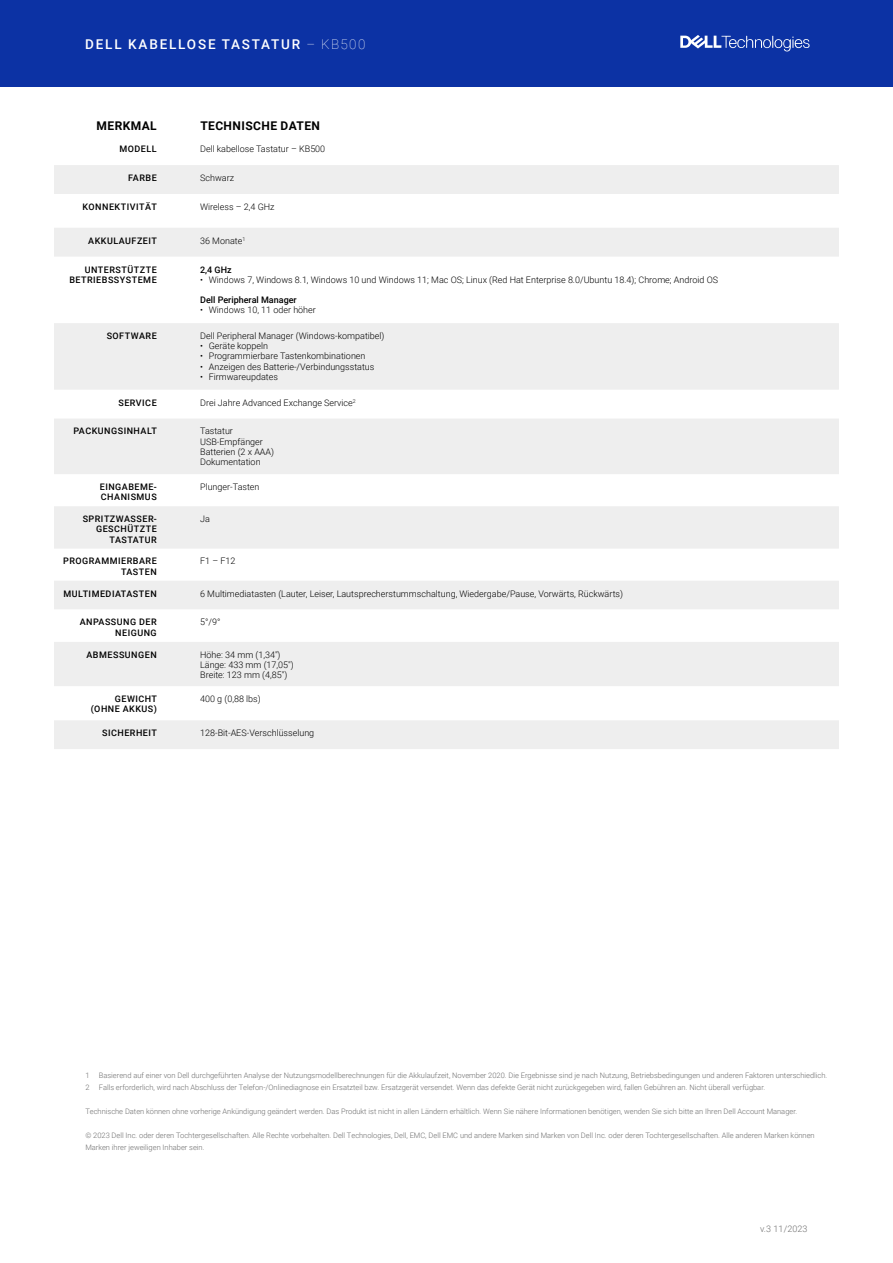
<style>
.page{position:relative;width:893px;height:1263px;background:#fff}
.page>*{position:absolute;margin:0;border:0;box-sizing:border-box;transform-origin:0 0}
.t1{font:500 13.5px "Roboto";letter-spacing:.135em;color:#fff}
.t2{font:700 12px "Roboto";letter-spacing:.035em;color:#000}
.t3{font:300 9px/10.2px "Roboto";color:#000}
.t4{font:500 9px/10.2px "Roboto";letter-spacing:.055em;color:#000;text-align:right}
.t5{font:500 9px "Roboto";color:#000}
.t6{font:300 9px "Roboto";letter-spacing:.01em;color:#6e6e6e}
.t7{font:300 7.5px/12px "Roboto";color:#6e6e6e}
.s1{font-weight:100}
</style>
<div class="page">
<svg style="left:54px;top:165px;width:785px;height:309px;fill:#eee"></svg>
<svg style="left:54px;top:506px;width:785px;height:243px;fill:#eee"></svg>
<svg style="left:54px;top:610px;width:785px;height:110px"></svg>
<div style="left:0;top:0;width:893px;height:86px;background:#0c32a4"></div>
<svg style="left:680px;top:35px;width:130px;height:16px"></svg>
<h1 class="t1" style="left:85px;top:34px;width:282px">DELL KABELLOSE TASTATUR <span class="s1">– KB500</span></h1>
<h2 class="t2" style="left:97px;top:117px;width:62px">MERKMAL</h2>
<h2 class="t2" style="left:200px;top:117px;width:121px">TECHNISCHE DATEN</h2>
<p class="t4" style="left:119px;top:143px;width:39px">MODELL</p>
<p class="t3" style="left:200px;top:143px;width:127px">Dell kabellose Tastatur – KB500</p>
<p class="t4" style="left:128px;top:172px;width:30px">FARBE</p>
<p class="t3" style="left:200px;top:172px;width:35px">Schwarz</p>
<p class="t4" style="left:83px;top:201px;width:76px">KONNEKTIVITÄT</p>
<p class="t3" style="left:200px;top:201px;width:76px">Wireless – 2,4 GHz</p>
<p class="t4" style="left:88px;top:235px;width:70px">AKKULAUFZEIT</p>
<p class="t3" style="left:200px;top:235px;width:47px">36 Monate<sup>1</sup></p>
<p class="t4" style="left:69px;top:264px;width:89px">UNTERSTÜTZTE<br>BETRIEBSSYSTEME</p>
<p class="t4" style="left:200px;top:264px;width:33px">2,4 GHz</p>
<p class="t3" style="left:200px;top:274px;width:519px">• Windows 7, Windows 8.1, Windows 10 und Windows 11; Mac OS; Linux (Red Hat Enterprise 8.0/Ubuntu 18.4); Chrome; Android OS</p>
<p class="t5" style="left:200px;top:294px;width:98px">Dell Peripheral Manager</p>
<p class="t3" style="left:200px;top:305px;width:117px">• Windows 10, 11 oder höher</p>
<p class="t4" style="left:107px;top:330px;width:52px">SOFTWARE</p>
<p class="t3" style="left:200px;top:330px;width:186px">Dell Peripheral Manager (Windows-kompatibel)</p>
<p class="t3" style="left:200px;top:341px;width:70px">• Geräte koppeln</p>
<p class="t3" style="left:200px;top:351px;width:167px">• Programmierbare Tastenkombinationen</p>
<p class="t3" style="left:200px;top:361px;width:176px">• Anzeigen des Batterie-/Verbindungsstatus</p>
<p class="t3" style="left:200px;top:371px;width:79px">• Firmwareupdates</p>
<p class="t4" style="left:118px;top:397px;width:40px">SERVICE</p>
<p class="t3" style="left:200px;top:397px;width:157px">Drei Jahre Advanced Exchange Service<sup>2</sup></p>
<p class="t4" style="left:73px;top:426px;width:85px">PACKUNGSINHALT</p>
<p class="t3" style="left:200px;top:426px;width:76px">Tastatur<br>USB-Empfänger<br>Batterien (2 x AAA)<br>Dokumentation</p>
<p class="t4" style="left:100px;top:481px;width:59px;text-align:left">EINGABEME-<br>CHANISMUS</p>
<p class="t3" style="left:200px;top:481px;width:61px">Plunger-Tasten</p>
<p class="t4" style="left:83px;top:513px;width:76px">SPRITZWASSER-<br>GESCHÜTZTE<br>TASTATUR</p>
<p class="t3" style="left:200px;top:513px;width:11px">Ja</p>
<p class="t4" style="left:63px;top:556px;width:95px">PROGRAMMIERBARE<br>TASTEN</p>
<p class="t3" style="left:200px;top:556px;width:37px">F1 – F12</p>
<p class="t4" style="left:63px;top:588px;width:95px">MULTIMEDIATASTEN</p>
<p class="t3" style="left:200px;top:588px;width:424px">6 Multimediatasten (Lauter, Leiser, Lautsprecherstummschaltung, Wiedergabe/Pause, Vorwärts, Rückwärts)</p>
<p class="t4" style="left:80px;top:617px;width:79px">ANPASSUNG DER<br>NEIGUNG</p>
<p class="t3" style="left:200px;top:617px;width:22px">5°/9°</p>
<p class="t4" style="left:86px;top:649px;width:72px">ABMESSUNGEN</p>
<p class="t3" style="left:200px;top:649px;width:95px">Höhe: 34 mm (1,34")<br>Länge: 433 mm (17,05")<br>Breite: 123 mm (4,85")</p>
<p class="t4" style="left:91px;top:694px;width:68px">GEWICHT (OHNE AKKUS)</p>
<p class="t3" style="left:200px;top:694px;width:62px">400 g (0,88 lbs)</p>
<p class="t4" style="left:102px;top:727px;width:56px">SICHERHEIT</p>
<p class="t3" style="left:200px;top:727px;width:116px">128-Bit-AES-Verschlüsselung</p>
<p class="t7" style="left:85px;top:1069px;width:743px">1 Basierend auf einer von Dell durchgeführten Analyse der Nutzungsmodellberechnungen für die Akkulaufzeit, November 2020. Die Ergebnisse sind je nach Nutzung, Betriebsbedingungen und anderen Faktoren unterschiedlich.<br>2 Falls erforderlich, wird nach Abschluss der Telefon-/Onlinediagnose ein Ersatzteil bzw. Ersatzgerät versendet. Wenn das defekte Gerät nicht zurückgegeben wird, fallen Gebühren an. Nicht überall verfügbar.</p>
<p class="t7" style="left:85px;top:1105px;width:713px">Technische Daten können ohne vorherige Ankündigung geändert werden. Das Produkt ist nicht in allen Ländern erhältlich. Wenn Sie nähere Informationen benötigen, wenden Sie sich bitte an Ihren Dell Account Manager.</p>
<p class="t7" style="left:85px;top:1129px;width:731px">© 2023 Dell Inc. oder deren Tochtergesellschaften. Alle Rechte vorbehalten. Dell Technologies, Dell, EMC, Dell EMC und andere Marken sind Marken von Dell Inc. oder deren Tochtergesellschaften. Alle anderen Marken können<br>Marken ihrer jeweiligen Inhaber sein.</p>
<p class="t6" style="left:760px;top:1222px;width:49px">v.3 11/2023</p>
</div>
